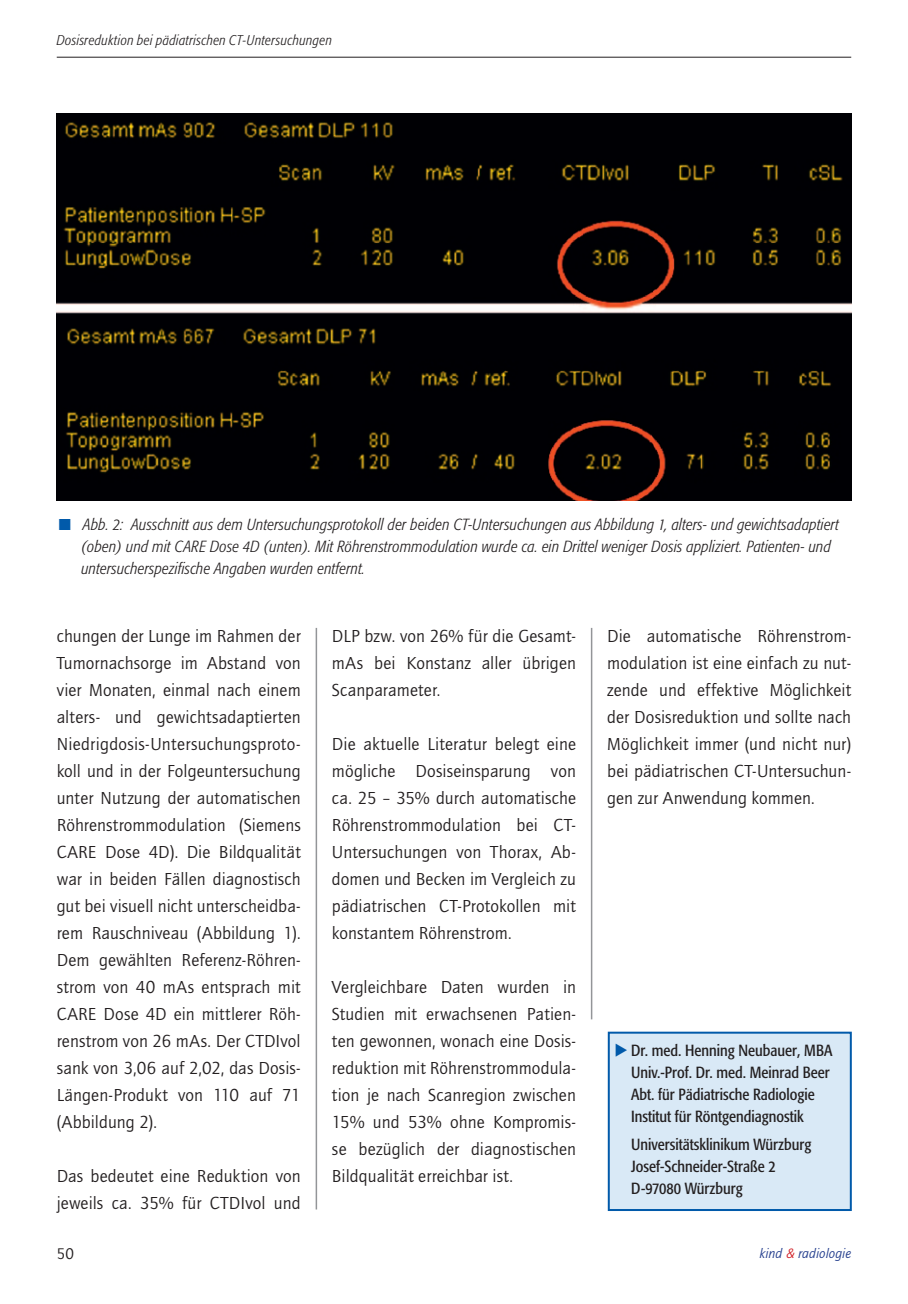
<style>
.page{position:relative;width:908px;height:1304px;background:#fff}
.page>*{position:absolute;margin:0;border:0;box-sizing:border-box;transform-origin:0 0}
.t1{font:18px/27px "Quay";letter-spacing:.005em;color:#231f20;text-align:justify}
.t2{font:italic 300 condensed 16px/22px "Formata";letter-spacing:.01em;color:#231f20}
.t3{font:condensed 16px/22px "Formata";color:#231f20}
.t4{font:16px "Quay";color:#231f20}
.t5{font:italic 300 condensed 14px "Formata";letter-spacing:.025em;color:#231f20}
.t6{font:italic 14px "Ouay";color:#253f8e}
.s1{color:#015aaa}
.s2{color:#d1232a}
</style>
<div class="page">
<hr style="left:57px;top:57px;width:793px;height:1px;background:#231f20">
<hr style="left:590px;top:628px;width:2px;height:391px;background:#939598">
<hr style="left:315px;top:628px;width:2px;height:581px;background:#939598">
<img style="left:57px;top:113px;width:793px;height:387px">
<div style="left:607px;top:1032px;width:244px;height:179px;background:#d9e9f6;border:2px solid #015aaa"></div>
<p class="t5" style="left:57px;top:32px;width:277px">Dosisreduktion bei pädiatrischen CT-Untersuchungen</p>
<p class="t2" style="left:81px;top:514px;width:759px;text-indent:-23px"><span class="s1">■</span> Abb. 2: Ausschnitt aus dem Untersuchungsprotokoll der beiden CT-Untersuchungen aus Abbildung 1, alters- und gewichtsadaptiert (oben) und mit CARE Dose 4D (unten). Mit Röhrenstrommodulation wurde ca. ein Drittel weniger Dosis appliziert. Patienten- und untersucherspezifische Angaben wurden entfernt.</p>
<p class="t1" style="left:57px;top:623px;width:245px">chungen der Lunge im Rahmen der Tumornachsorge im Abstand von vier Monaten, einmal nach einem alters- und gewichtsadaptierten Niedrigdosis-Untersuchungsproto&shy;koll und in der Folgeuntersuchung unter Nutzung der automatischen Röhrenstrommodulation (Siemens CARE Dose 4D). Die Bildqualität war in beiden Fällen diagnostisch gut bei visuell nicht unterscheidba&shy;rem Rauschniveau (Abbildung 1).<br>Dem gewählten Referenz-Röhren&shy;strom von 40 mAs entsprach mit CARE Dose 4D ein mittlerer Röh&shy;renstrom von 26 mAs. Der CTDIvol sank von 3,06 auf 2,02, das Dosis-Längen-Produkt von 110 auf 71 (Abbildung 2).</p>
<p class="t1" style="left:57px;top:1163px;width:245px">Das bedeutet eine Reduktion von jeweils ca. 35% für CTDIvol und</p>
<p class="t1" style="left:332px;top:623px;width:245px">DLP bzw. von 26% für die Gesamt&shy;mAs bei Konstanz aller übrigen Scanparameter.</p>
<p class="t1" style="left:332px;top:731px;width:245px">Die aktuelle Literatur belegt eine mögliche Dosiseinsparung von ca. 25 – 35% durch automatische Röhrenstrommodulation bei CT-Untersuchungen von Thorax, Ab&shy;domen und Becken im Vergleich zu pädiatrischen CT-Protokollen mit konstantem Röhrenstrom.</p>
<p class="t1" style="left:332px;top:974px;width:245px">Vergleichbare Daten wurden in Studien mit erwachsenen Patien&shy;ten gewonnen, wonach eine Dosis&shy;reduktion mit Röhrenstrommodula&shy;tion je nach Scanregion zwischen 15% und 53% ohne Kompromis&shy;se bezüglich der diagnostischen Bildqualität erreichbar ist.</p>
<p class="t1" style="left:607px;top:623px;width:245px">Die automatische Röhrenstrom&shy;modulation ist eine einfach zu nut&shy;zende und effektive Möglichkeit der Dosisreduktion und sollte nach Möglichkeit immer (und nicht nur) bei pädiatrischen CT-Untersuchun&shy;gen zur Anwendung kommen.</p>
<p class="t3" style="left:630px;top:1040px;width:203px">Dr. med. Henning Neubauer, MBA Univ.-Prof. Dr. med. Meinrad Beer Abt. für Pädiatrische Radiologie Institut für Röntgendiagnostik</p>
<p class="t3" style="left:630px;top:1134px;width:182px">Universitätsklinikum Würzburg<br>Josef-Schneider-Straße 2<br>D-97080 Würzburg</p>
<p class="t4" style="left:57px;top:1245px;width:19px">50</p>
<p class="t6" style="left:759px;top:1245px;width:93px">kind <span class="s2">&amp;</span> radiologie</p>
</div>
